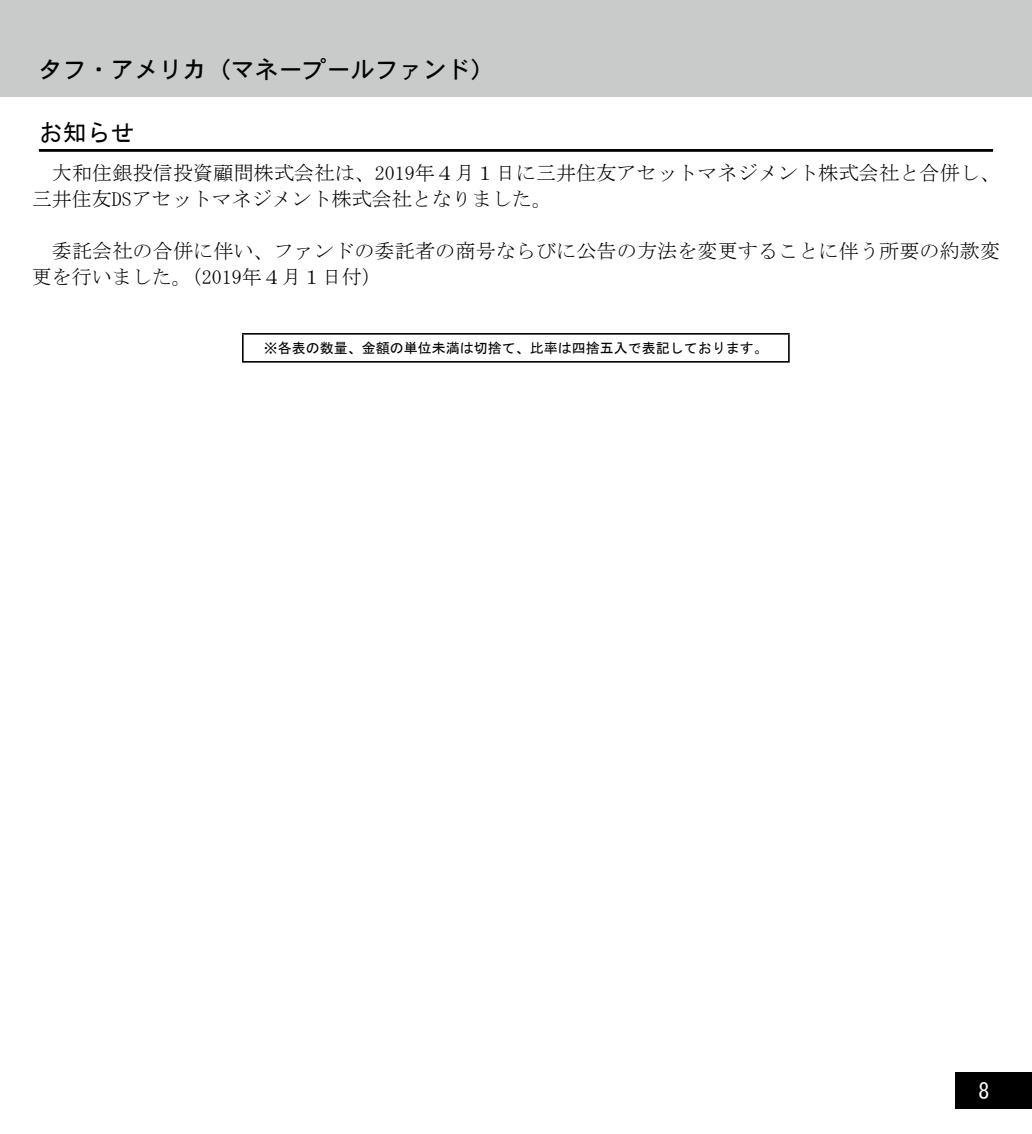
<style>
.page{position:relative;width:1032px;height:1134px;background:#fff}
.page>*{position:absolute;margin:0;border:0;box-sizing:border-box;transform-origin:0 0}
.t1{font:24px "DFHS Gothic W5 WIN RKSJ H";color:#000}
.t2{font:24px "MS Gothic";color:#000}
.t3{font:22px "MS Gothic";color:#fff}
.t4{font:20px/26px "MS Mincho";letter-spacing:.01em;color:#000}
.t5{font:14px "MS Gothic";color:#000}
</style>
<div class="page">
<div style="left:0;top:0;width:1032px;height:96px;background:#c9caca"></div>
<div style="left:956px;top:1072px;width:76px;height:36px;background:#000"></div>
<hr style="left:242px;top:333px;width:548px;height:2px;background:#000">
<hr style="left:242px;top:335px;width:2px;height:26px;background:#000">
<hr style="left:788px;top:335px;width:2px;height:26px;background:#000">
<hr style="left:242px;top:361px;width:548px;height:2px;background:#000">
<hr style="left:39px;top:149px;width:954px;height:3px;background:#000">
<p class="t1" style="left:39px;top:57px;width:457px">タフ・アメリカ（マネープールファンド）</p>
<p class="t2" style="left:39px;top:120px;width:98px">お知らせ</p>
<p class="t4" style="left:32px;top:159px;width:970px;text-indent:20px">大和住銀投信投資顧問株式会社は、2019年４月１日に三井住友アセットマネジメント株式会社と合併し、三井住友DSアセットマネジメント株式会社となりました。</p>
<p class="t4" style="left:32px;top:237px;width:970px;text-indent:20px">委託会社の合併に伴い、ファンドの委託者の商号ならびに公告の方法を変更することに伴う所要の約款変更を行いました。（2019年４月１日付）</p>
<p class="t5" style="left:264px;top:341px;width:505px">※各表の数量、金額の単位未満は切捨て、比率は四捨五入で表記しております。</p>
<p class="t3" style="left:978px;top:1080px;width:12px">8</p>
</div>
